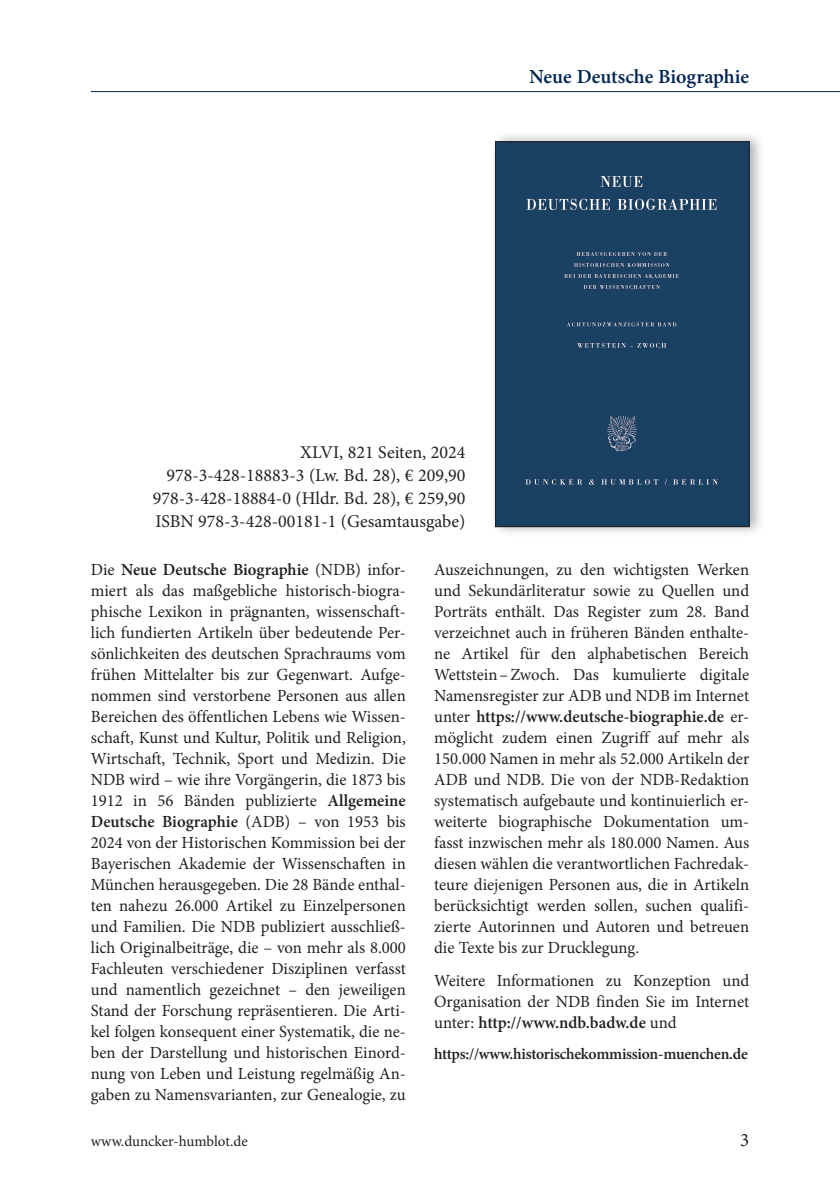
<style>
.page{position:relative;width:840px;height:1191px;background:#fff}
.page>*{position:absolute;margin:0;border:0;box-sizing:border-box;transform-origin:0 0}
.t1{font:600 20px "Minion Pro";color:#002451}
.t2{font:19px "Minion Pro";color:#231f20}
.t3{font:18px/23px "Minion Pro";color:#231f20;text-align:right}
.t4{font:17px/21px "Minion Pro";color:#231f20;text-align:justify}
.t5{font:600 16px "Minion Pro";letter-spacing:-.015em;color:#231f20}
.t6{font:15px "Minion Pro";letter-spacing:-.005em;color:#231f20}
.s1{font-weight:600}
</style>
<div class="page">
<div style="left:489px;top:130px;width:276px;height:408px;background:#231f20;opacity:.35"></div>
<div style="left:497px;top:143px;width:250px;height:382px;background:#1a4062"></div>
<div style="left:495px;top:141px;width:254px;height:386px;border:1px solid #231f20"></div>
<hr style="left:91px;top:91px;width:748px;height:1px;background:#002451">
<p class="t1" style="left:528px;top:62px;width:221px">Neue Deutsche Biographie</p>
<p class="t3" style="left:153px;top:440px;width:314px">XLVI, 821 Seiten, 2024<br>978-3-428-18883-3 (Lw. Bd. 28), € 209,90<br>978-3-428-18884-0 (Hldr. Bd. 28), € 259,90<br>ISBN 978-3-428-00181-1 (Gesamtausgabe)</p>
<p class="t4" style="left:91px;top:559px;width:316px">Die <span class="s1">Neue Deutsche Biographie</span> (NDB) infor&shy;miert als das maßgebliche historisch-biogra&shy;phische Lexikon in prägnanten, wissenschaft&shy;lich fundierten Artikeln über bedeutende Per&shy;sönlichkeiten des deutschen Sprachraums vom frühen Mittelalter bis zur Gegenwart. Aufge&shy;nommen sind verstorbene Personen aus allen Bereichen des öffentlichen Lebens wie Wissen&shy;schaft, Kunst und Kultur, Politik und Religion, Wirtschaft, Technik, Sport und Medizin. Die NDB wird – wie ihre Vorgängerin, die 1873 bis 1912 in 56 Bänden publizierte <span class="s1">Allgemeine Deutsche Biographie</span> (ADB) – von 1953 bis 2024 von der Historischen Kommission bei der Bayerischen Akademie der Wissenschaften in München herausgegeben. Die 28 Bände enthal&shy;ten nahezu 26.000 Artikel zu Einzelpersonen und Familien. Die NDB publiziert ausschließ&shy;lich Originalbeiträge, die – von mehr als 8.000<br>Fachleuten verschiedener Disziplinen verfasst und namentlich gezeichnet – den jeweiligen Stand der Forschung repräsentieren. Die Arti&shy;kel folgen konsequent einer Systematik, die ne&shy;ben der Darstellung und historischen Einord&shy;nung von Leben und Leistung regelmäßig An&shy;gaben zu Namensvarianten, zur Genealogie, zu</p>
<p class="t4" style="left:434px;top:559px;width:316px">Auszeichnungen, zu den wichtigsten Werken und Sekundärliteratur sowie zu Quellen und Porträts enthält. Das Register zum 28. Band verzeichnet auch in früheren Bänden enthalte&shy;ne Artikel für den alphabetischen Bereich Wettstein–Zwoch. Das kumulierte digitale Namensregister zur ADB und NDB im Internet unter <span class="s1">https://www.deutsche-biographie.de</span> er&shy;möglicht zudem einen Zugriff auf mehr als 150.000 Namen in mehr als 52.000 Artikeln der ADB und NDB. Die von der NDB-Redaktion systematisch aufgebaute und kontinuierlich er&shy;weiterte biographische Dokumentation um&shy;fasst inzwischen mehr als 180.000 Namen. Aus diesen wählen die verantwortlichen Fachredak&shy;teure diejenigen Personen aus, die in Artikeln berücksichtigt werden sollen, suchen qualifi&shy;zierte Autorinnen und Autoren und betreuen die Texte bis zur Drucklegung.</p>
<p class="t4" style="left:434px;top:970px;width:316px">Weitere Informationen zu Konzeption und Organisation der NDB finden Sie im Internet unter: <span class="s1">http://www.ndb.badw.de</span> und</p>
<p class="t5" style="left:434px;top:1043px;width:315px">https://www.historischekommission-muenchen.de</p>
<p class="t6" style="left:91px;top:1130px;width:158px">www.duncker-humblot.de</p>
<p class="t2" style="left:739px;top:1126px;width:11px">3</p>
</div>
